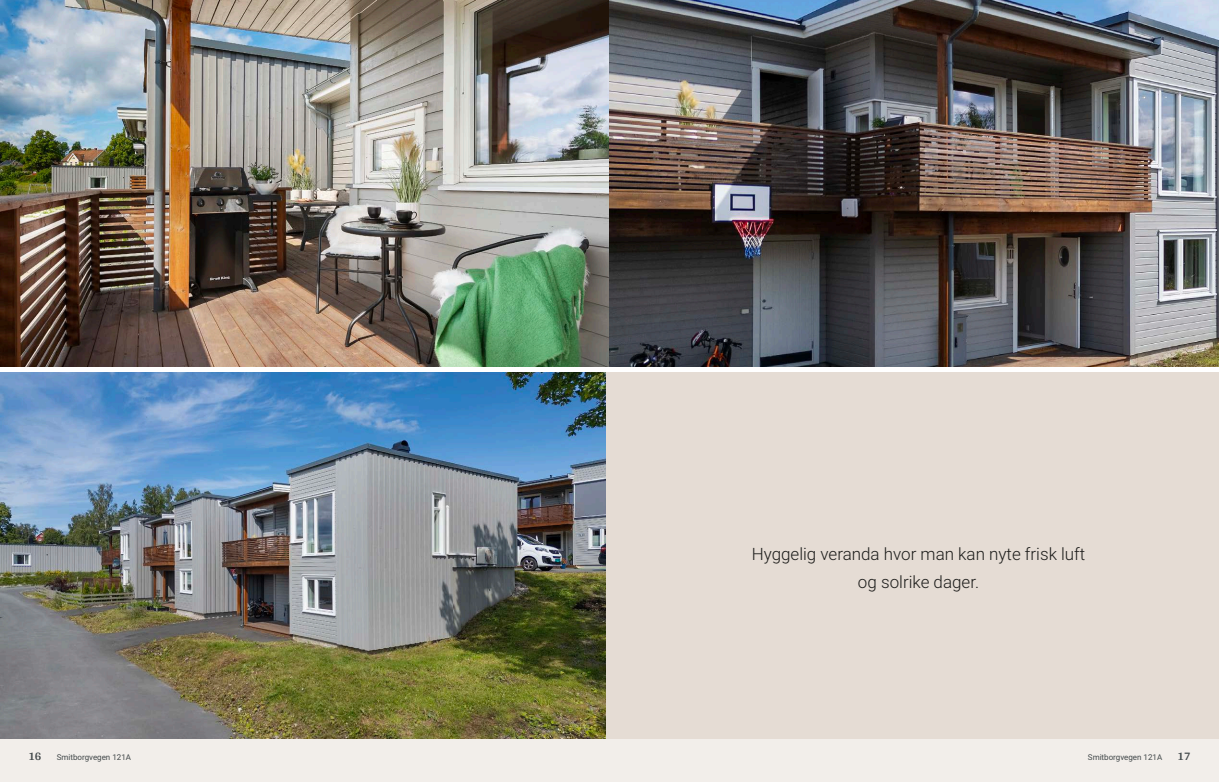
<style>
.page{position:relative;width:1219px;height:782px;background:#fff}
.page>*{position:absolute;margin:0;border:0;box-sizing:border-box;transform-origin:0 0}
.t1{font:300 17px/28px "Roboto";color:#1d1d1b;text-align:center}
.t2{font:700 12px "Arya";color:#414749}
.t3{font:8px "Roboto";color:#414749}
</style>
<div class="page">
<img style="left:0;top:0;width:1219px;height:367px">
<img style="left:0;top:372px;width:607px;height:367px">
<div style="left:0;top:739px;width:612px;height:42px;background:#f2eeea"></div>
<div style="left:609px;top:739px;width:610px;height:42px;background:#f2eeea"></div>
<div style="left:607px;top:372px;width:612px;height:367px;background:#e5dcd4"></div>
<p class="t1" style="left:752px;top:538px;width:335px">Hyggelig veranda hvor man kan nyte frisk luft og solrike dager.</p>
<p class="t2" style="left:28px;top:749px;width:15px">16</p>
<p class="t3" style="left:57px;top:751px;width:76px">Smitborgvegen 121A</p>
<p class="t3" style="left:1088px;top:751px;width:76px">Smitborgvegen 121A</p>
<p class="t2" style="left:1177px;top:749px;width:15px">17</p>
</div>
